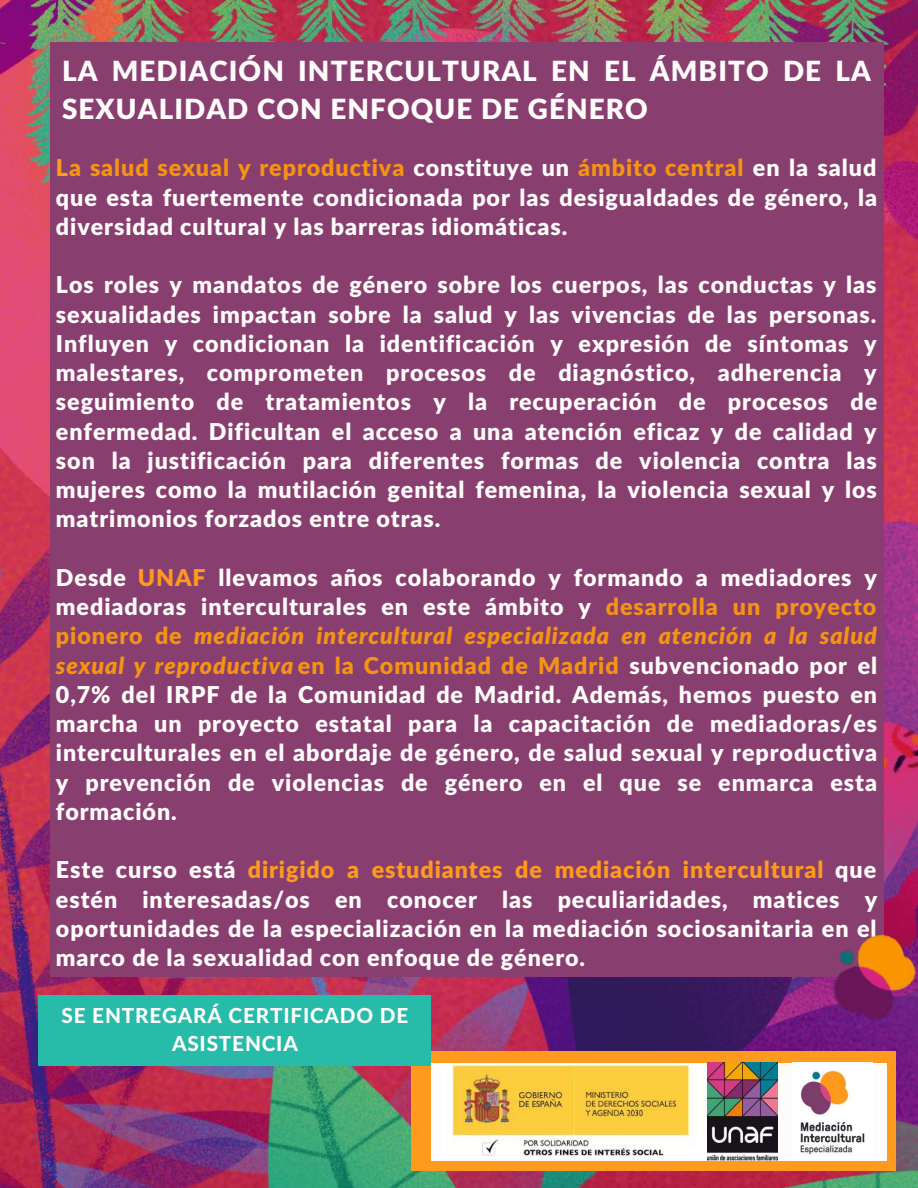
<style>
.page{position:relative;width:918px;height:1188px;background:#fff}
.page>*{position:absolute;margin:0;border:0;box-sizing:border-box;transform-origin:0 0}
.t1{font:900 27.75px/38.2px "Lato Latin";letter-spacing:.04em;color:#fdfcfa}
.t2{font:900 23.25px/29.2px "Lato Latin";letter-spacing:.04em;color:#fdfcfa;text-align:justify}
.t3{font:italic 900 23.25px "Lato";letter-spacing:.04em;color:#f49314}
.t4{font:800 20.7px/28.2px "Lato Latin";letter-spacing:.04em;color:#fdfcfa;text-align:center}
.s1{color:#fe9a1d}
.s2{color:#f49314}
.s3{font-family:"Lato Latin";font-style:normal}
.s4{font-family:"Lato";font-style:italic;color:#f49314}
</style>
<div class="page">
<img style="left:0;top:0;width:918px;height:1188px">
<div style="left:411px;top:1052px;width:485px;height:119px;background:#fe9a1d"></div>
<div style="left:431px;top:1063px;width:456px;height:98px;background:#fdfcfa"></div>
<img style="left:452px;top:1066px;width:245px;height:90px">
<img style="left:707px;top:1063px;width:71px;height:98px">
<img style="left:800px;top:1070px;width:65px;height:85px">
<div style="left:38px;top:995px;width:393px;height:71px;background:#27bba9"></div>
<div style="left:50px;top:42px;width:834px;height:935px;background:#883f6f"></div>
<img style="left:798px;top:903px;width:120px;height:140px">
<p class="t1" style="left:62px;top:53px;width:810px">LA MEDIACIÓN INTERCULTURAL EN EL ÁMBITO DE LA<br>SEXUALIDAD CON ENFOQUE DE GÉNERO</p>
<p class="t2" style="left:56px;top:155px;width:823px"><span class="s1">L</span><span class="s2">a salud sexual y reproductiva</span> constituye un <span class="s2">ámbito central</span> en la salud que esta fuertemente condicionada por las desigualdades de género, la diversidad cultural y las barreras idiomáticas.</p>
<p class="t2" style="left:56px;top:272px;width:823px">Los roles y mandatos de género sobre los cuerpos, las conductas y las sexualidades impactan sobre la salud y las vivencias de las personas.<br>Influyen y condicionan la identificación y expresión de síntomas y malestares, comprometen procesos de diagnóstico, adherencia y seguimiento de tratamientos y la recuperación de procesos de enfermedad. Dificultan el acceso a una atención eficaz y de calidad y son la justificación para diferentes formas de violencia contra las mujeres como la mutilación genital femenina, la violencia sexual y los matrimonios forzados entre otras.</p>
<p class="t2" style="left:56px;top:564px;width:823px">Desde <span class="s1">UNAF</span> llevamos años colaborando y formando a mediadores y mediadoras interculturales en este ámbito y <span class="s2">desarrolla un proyecto</span></p>
<p class="t3" style="left:56px;top:626px;width:822px"><span class="s3">pionero de</span> mediación intercultural especializada en atención a la salud</p>
<p class="t2" style="left:56px;top:652px;width:823px"><span class="s4">sexual y reproductiva</span> <span class="s2">en la Comunidad de Madrid</span> subvencionado por el 0,7% del IRPF de la Comunidad de Madrid. Además, hemos puesto en marcha un proyecto estatal para la capacitación de mediadoras/es interculturales en el abordaje de género, de salud sexual y reproductiva y prevención de violencias de género en el que se enmarca esta formación.</p>
<p class="t2" style="left:56px;top:857px;width:823px">Este curso está <span class="s1">dirigido a estudiantes de mediación intercultural</span> que estén interesadas/os en conocer las peculiaridades, matices y oportunidades de la especialización en la mediación sociosanitaria en el marco de la sexualidad con enfoque de género.</p>
<p class="t4" style="left:62px;top:1002px;width:348px">SE ENTREGARÁ CERTIFICADO DE<br>ASISTENCIA</p>
</div>
